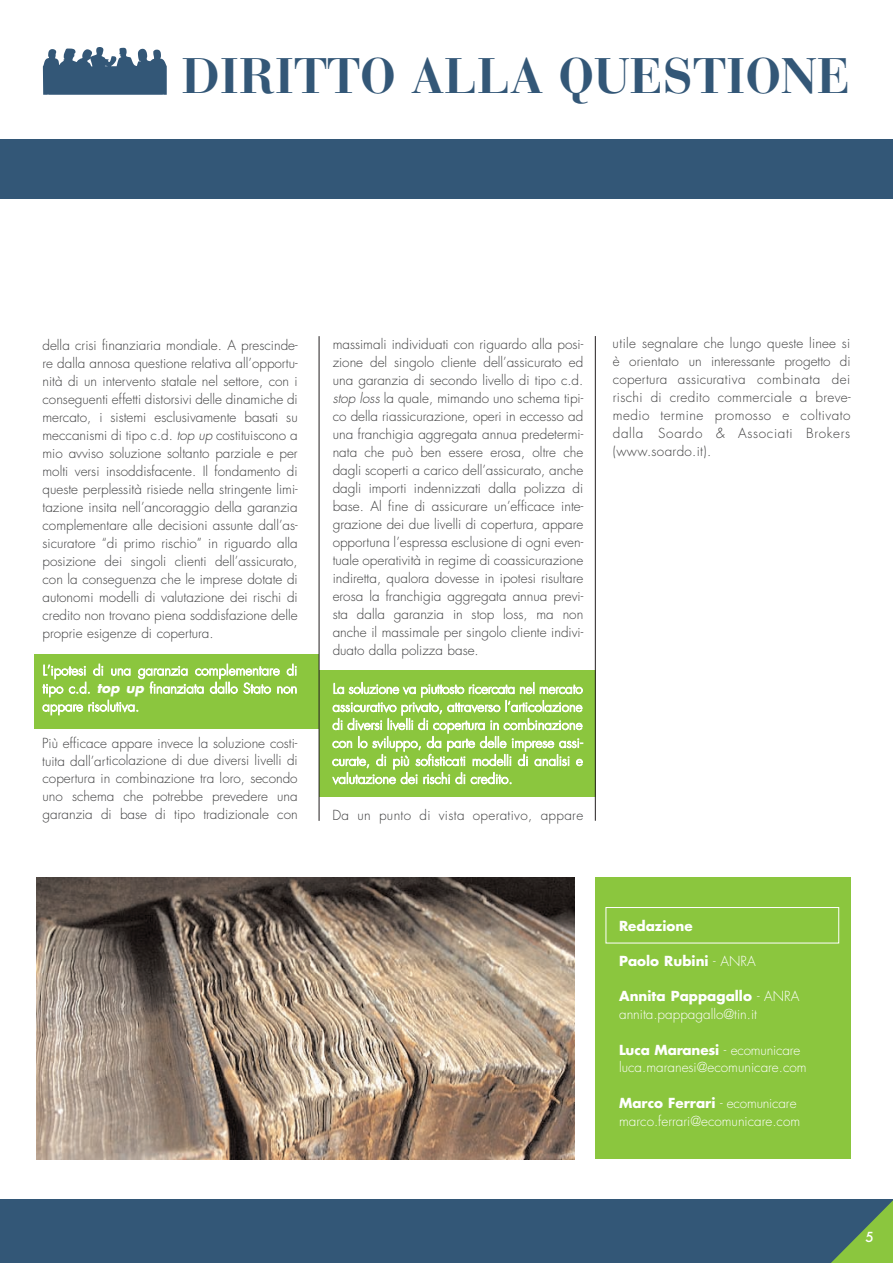
<style>
.page{position:relative;width:893px;height:1263px;background:#fff}
.page>*{position:absolute;margin:0;border:0;box-sizing:border-box;transform-origin:0 0}
.t1{font:700 49.5px "Bauer Bodoni";color:#335777}
.t2{font:300 13.5px/18px "Futura";color:#3e3e3f;text-align:justify}
.t3{font:300 13.5px/18px "Futura";color:#fff}
.t4{font:300 13.5px "Futura";letter-spacing:.025em;color:#3e3e3f}
.t5{font:700 13.5px "Futura";color:#fff}
.t6{font:500 13.5px "Futura";color:#fff}
.s1{font-family:"Law&Order";font-weight:400;font-size:60px}
.s2{font-style:italic}
.s3{font-weight:700;font-style:italic}
.s4{font-weight:300}
.s5{font-weight:700}
</style>
<div class="page">
<div style="left:319px;top:670px;width:276px;height:127px;background:#8bc63e"></div>
<div style="left:34px;top:654px;width:285px;height:75px;background:#8bc63e"></div>
<hr style="left:0;top:1199px;width:2px;height:64px;background:#335777">
<div style="left:2px;top:1199px;width:891px;height:64px;background:#335777"></div>
<div style="left:0;top:139px;width:893px;height:60px;background:#335777"></div>
<hr style="left:319px;top:336px;width:1px;height:485px;background:#231f20">
<svg style="left:831px;top:1200px;width:62px;height:63px"></svg>
<div style="left:595px;top:877px;width:255px;height:281px;background:#8bc63e"></div>
<div style="left:606px;top:907px;width:233px;height:36px;border:1px solid #fff"></div>
<hr style="left:595px;top:336px;width:1px;height:485px;background:#231f20">
<img style="left:37px;top:878px;width:537px;height:281px">
<h1 class="t1" style="left:43px;top:58px;width:809px"><span class="s1">i</span> DIRITTO ALLA QUESTIONE</h1>
<p class="t2" style="left:43px;top:337px;width:257px">della crisi finanziaria mondiale. A prescinde&shy;re dalla annosa questione relativa all’opportu&shy;nità di un intervento statale nel settore, con i conseguenti effetti distorsivi delle dinamiche di mercato, i sistemi esclusivamente basati su meccanismi di tipo c.d. <span class="s2">top up</span> costituiscono a mio avviso soluzione soltanto parziale e per molti versi insoddisfacente. Il fondamento di queste perplessità risiede nella stringente limi&shy;tazione insita nell’ancoraggio della garanzia complementare alle decisioni assunte dall’as&shy;sicuratore “di primo rischio” in riguardo alla posizione dei singoli clienti dell’assicurato, con la conseguenza che le imprese dotate di autonomi modelli di valutazione dei rischi di credito non trovano piena soddisfazione delle proprie esigenze di copertura.</p>
<p class="t3" style="left:42px;top:662px;width:256px;text-align:justify">L’ipotesi di una garanzia complementare di tipo c.d. <span class="s3">top up</span> finanziata dallo Stato non appare risolutiva.</p>
<p class="t2" style="left:42px;top:735px;width:257px">Più efficace appare invece la soluzione costi&shy;tuita dall’articolazione di due diversi livelli di copertura in combinazione tra loro, secondo uno schema che potrebbe prevedere una garanzia di base di tipo tradizionale con</p>
<p class="t2" style="left:333px;top:336px;width:252px">massimali individuati con riguardo alla posi&shy;zione del singolo cliente dell’assicurato ed una garanzia di secondo livello di tipo c.d. <span class="s2">stop loss</span> la quale, mimando uno schema tipi&shy;co della riassicurazione, operi in eccesso ad una franchigia aggregata annua predetermi&shy;nata che può ben essere erosa, oltre che dagli scoperti a carico dell’assicurato, anche dagli importi indennizzati dalla polizza di base. Al fine di assicurare un’efficace inte&shy;grazione dei due livelli di copertura, appare opportuna l’espressa esclusione di ogni even&shy;tuale operatività in regime di coassicurazione indiretta, qualora dovesse in ipotesi risultare erosa la franchigia aggregata annua previ&shy;sta dalla garanzia in stop loss, ma non anche il massimale per singolo cliente indivi&shy;duato dalla polizza base.</p>
<p class="t3" style="left:332px;top:681px;width:252px;text-align:justify">La soluzione va piuttosto ricercata nel mercato assicurativo privato, attraverso l’articolazione di diversi livelli di copertura in combinazione con lo sviluppo, da parte delle imprese assi&shy;curate, di più sofisticati modelli di analisi e valutazione dei rischi di credito.</p>
<p class="t4" style="left:332px;top:809px;width:252px">Da un punto di vista operativo, appare</p>
<p class="t2" style="left:613px;top:335px;width:239px">utile segnalare che lungo queste linee si è orientato un interessante progetto di copertura assicurativa combinata dei rischi di credito commerciale a breve&shy;medio termine promosso e coltivato dalla Soardo &amp; Associati Brokers (www.soardo.it).</p>
<p class="t5" style="left:619px;top:919px;width:75px">Redazione</p>
<p class="t5" style="left:619px;top:955px;width:138px">Paolo Rubini <span class="s4">- ANRA</span></p>
<p class="t3" style="left:619px;top:989px;width:182px"><span class="s5">Annita Pappagallo</span> - ANRA annita.pappagallo@tin.it</p>
<p class="t3" style="left:619px;top:1042px;width:189px"><span class="s5">Luca Maranesi</span> - ecomunicare luca.maranesi@ecomunicare.com</p>
<p class="t3" style="left:619px;top:1095px;width:183px"><span class="s5">Marco Ferrari</span> - ecomunicare marco.ferrari@ecomunicare.com</p>
<p class="t6" style="left:866px;top:1229px;width:10px">5</p>
</div>
